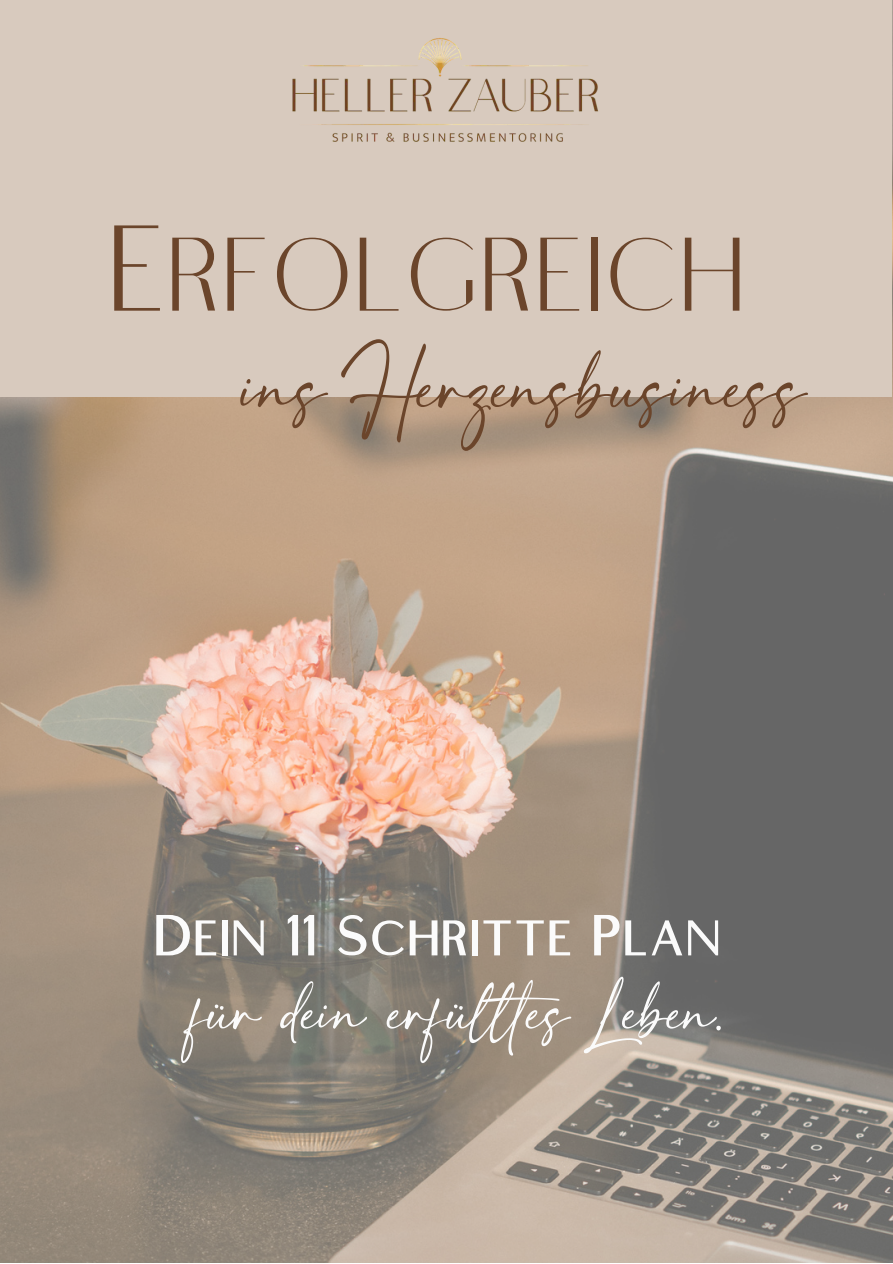
<style>
.page{position:relative;width:893px;height:1264px;background:#fff}
.page>*{position:absolute;margin:0;border:0;box-sizing:border-box;transform-origin:0 0}
.t1{font:100 123.45px "Highfield";color:#6b452b}
.t2{font:102.15px "Girl Boss Script";color:#6b452b}
.t3{font:84.9px "Girl Boss Script";color:#fbfbfb}
.t4{font:57.75px "Highfield";color:#fbfbfb}
</style>
<div class="page">
<img style="left:0;top:0;width:892px;height:1262px">
<div style="left:0;top:0;width:891px;height:396px;background:#d8cabe"></div>
<img style="left:292px;top:38px;width:306px;height:104px">
<h1 class="t1" style="left:108px;top:206px;width:639px">Erfolgreich</h1>
<p class="t2" style="left:243px;top:316px;width:565px">ins Herzensbusiness</p>
<p class="t4" style="left:153px;top:901px;width:569px">Dein 11 Schritte Plan</p>
<p class="t3" style="left:192px;top:953px;width:533px">für dein erfülltes Leben.</p>
</div>
